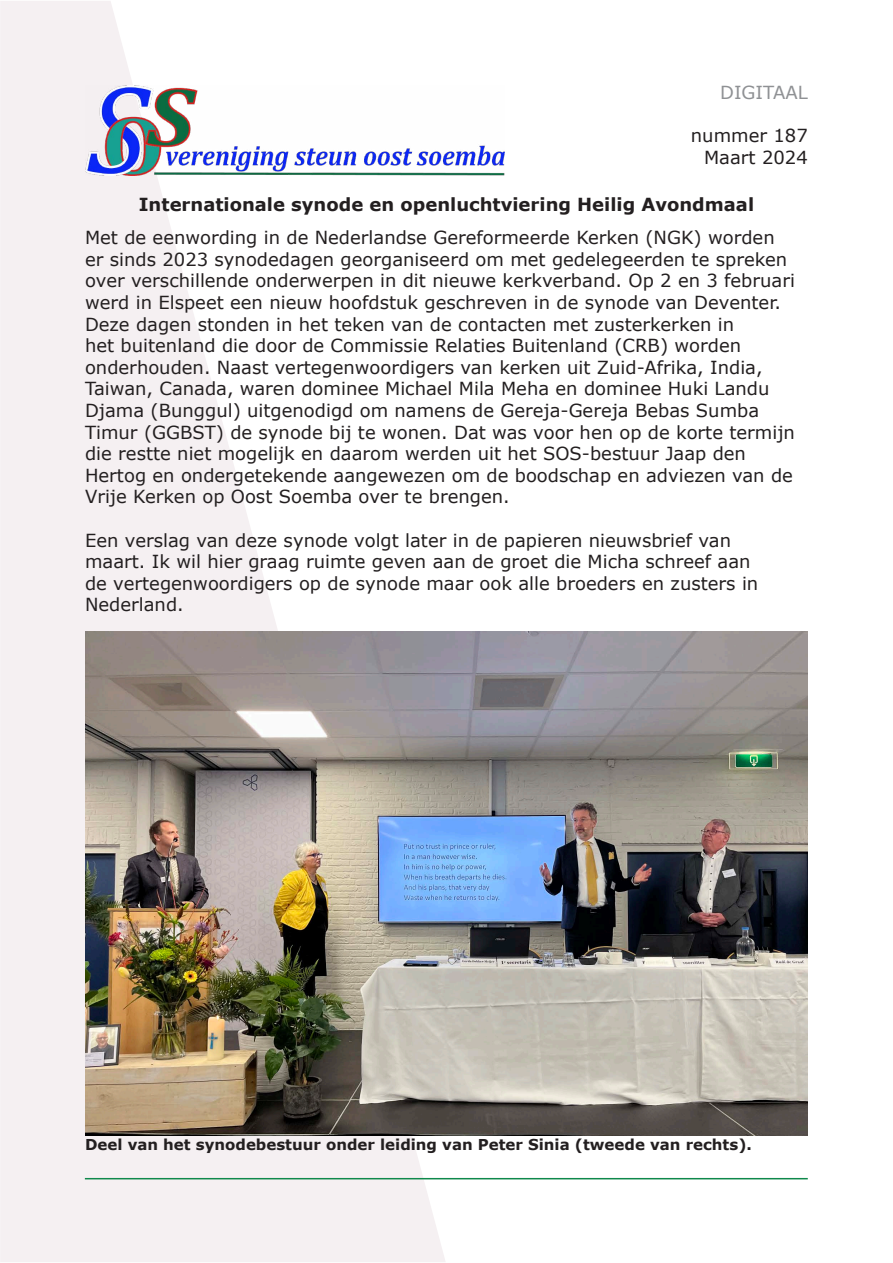
<style>
.page{position:relative;width:893px;height:1263px;background:#fff}
.page>*{position:absolute;margin:0;border:0;box-sizing:border-box;transform-origin:0 0}
.t1{font:18px/21.6px "Verdana";color:#231f20}
.t2{font:700 18px "Verdana";color:#231f20}
.t3{font:18px "Verdana";color:#8f9194}
.Ondertitels{font:700 15px "Verdana";color:#231f20}
</style>
<div class="page">
<svg style="left:1px;top:1px;width:445px;height:1261px;fill:#f5f0f2"></svg>
<svg style="left:0;top:1px;width:1px;height:1261px"></svg>
<img style="left:85px;top:85px;width:419px;height:90px">
<hr style="left:85px;top:1178px;width:723px;height:1px;background:#0f884b">
<img style="left:85px;top:631px;width:723px;height:504px">
<p class="t3" style="left:720px;top:81px;width:89px">DIGITAAL</p>
<p class="t1" style="left:691px;top:125px;width:118px;text-align:right">nummer 187<br>Maart 2024</p>
<p class="t2" style="left:139px;top:193px;width:617px">Internationale synode en openluchtviering Heilig Avondmaal</p>
<p class="t1" style="left:85px;top:227px;width:711px">Met de eenwording in de Nederlandse Gereformeerde Kerken (NGK) worden er sinds 2023 synodedagen georganiseerd om met gedelegeerden te spreken over verschillende onderwerpen in dit nieuwe kerkverband. Op 2 en 3 februari werd in Elspeet een nieuw hoofdstuk geschreven in de synode van Deventer.<br>Deze dagen stonden in het teken van de contacten met zusterkerken in<br>het buitenland die door de Commissie Relaties Buitenland (CRB) worden onderhouden. Naast vertegenwoordigers van kerken uit Zuid-Afrika, India, Taiwan, Canada, waren dominee Michael Mila Meha en dominee Huki Landu Djama (Bunggul) uitgenodigd om namens de Gereja-Gereja Bebas Sumba Timur (GGBST) de synode bij te wonen. Dat was voor hen op de korte termijn die restte niet mogelijk en daarom werden uit het SOS-bestuur Jaap den Hertog en ondergetekende aangewezen om de boodschap en adviezen van de Vrije Kerken op Oost Soemba over te brengen.</p>
<p class="t1" style="left:85px;top:529px;width:675px">Een verslag van deze synode volgt later in de papieren nieuwsbrief van maart. Ik wil hier graag ruimte geven aan de groet die Micha schreef aan de vertegenwoordigers op de synode maar ook alle broeders en zusters in Nederland.</p>
<p class="Ondertitels" style="left:85px;top:1135px;width:668px">Deel van het synodebestuur onder leiding van Peter Sinia (tweede van rechts).</p>
</div>
